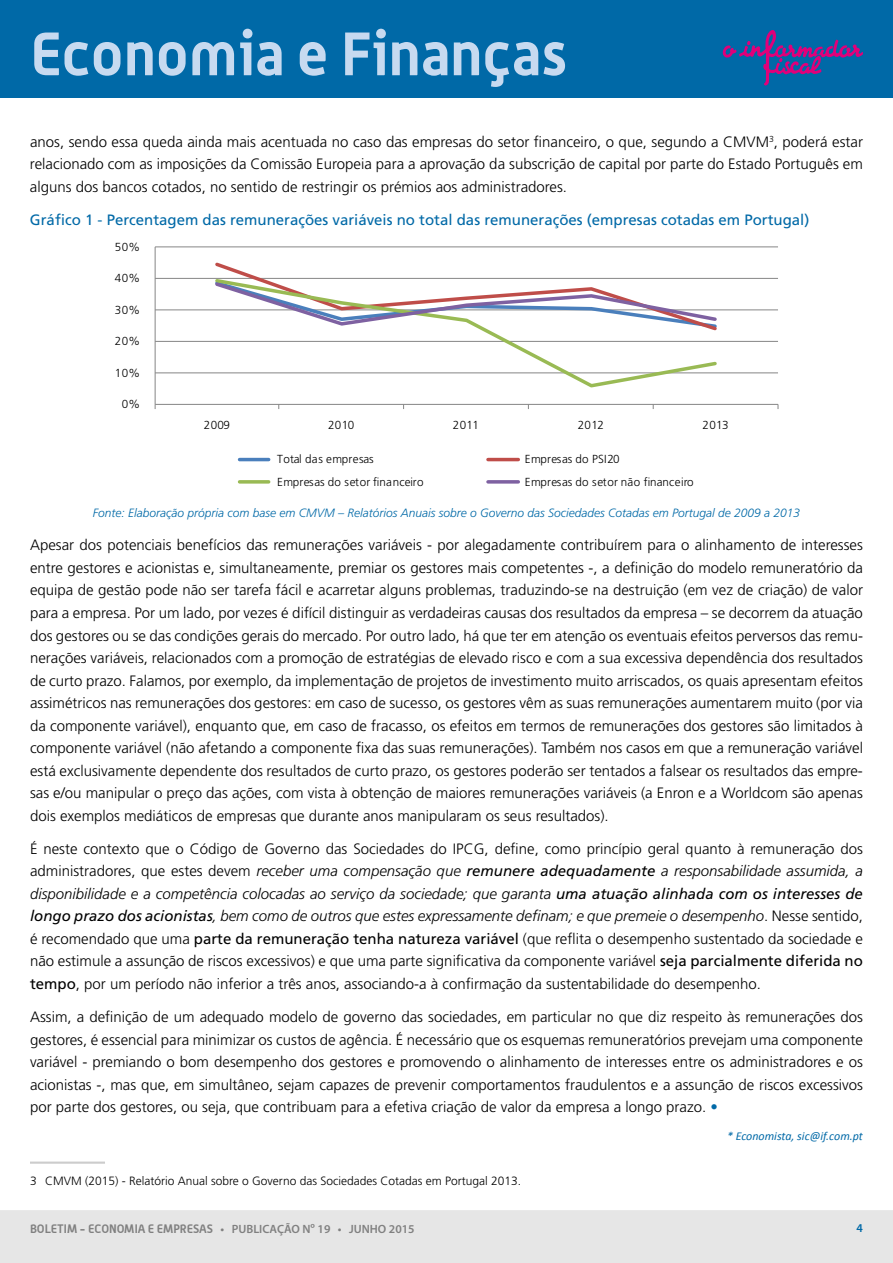
<style>
.page{position:relative;width:893px;height:1263px;background:#fff}
.page>*{position:absolute;margin:0;border:0;box-sizing:border-box;transform-origin:0 0}
.t1{font:700 60px "Alwyn";color:#c7daf0}
.t2{font:300 15px/22.5px "Frutiger";color:#000;text-align:justify}
.t3{font:15px "Frutiger";color:#0069a7}
.t4{font:italic 300 12px "Frutiger";color:#0069a7}
.t5{font:300 12px "Frutiger";color:#000}
.t6{font:700 12px "Alwyn";color:#808080}
.t7{font:italic 12px "Calibri";color:#0069a7}
.t8{font:600 12px "Myriad Pro";color:#0069a7}
.t9{font:300 11.7px "Frutiger";letter-spacing:.015em;color:#010101}
.s1{font-style:italic}
.s2{font-weight:400;font-style:italic}
.s3{font-weight:400}
.s4{color:#0069a7}
.s5{font-family:"Myriad Pro";font-weight:600}
</style>
<div class="page">
<div style="left:0;top:1210px;width:893px;height:53px;background:#e6e6e6"></div>
<div style="left:0;top:0;width:893px;height:98px;background:#0069a7"></div>
<svg style="left:722px;top:30px;width:141px;height:56px"></svg>
<hr style="left:155px;top:372px;width:623px;height:1px;background:#868686">
<hr style="left:155px;top:341px;width:623px;height:1px;background:#868686">
<hr style="left:155px;top:309px;width:623px;height:1px;background:#868686">
<hr style="left:155px;top:278px;width:623px;height:1px;background:#868686">
<hr style="left:155px;top:246px;width:623px;height:1px;background:#868686">
<hr style="left:155px;top:247px;width:1px;height:157px;background:#868686">
<hr style="left:155px;top:404px;width:623px;height:1px;background:#868686">
<svg style="left:213px;top:333px;width:506px;height:55px"></svg>
<svg style="left:212px;top:262px;width:507px;height:71px"></svg>
<hr style="left:240px;top:458px;width:29px;height:3px;background:#4a7fbc">
<hr style="left:488px;top:458px;width:30px;height:3px;background:#bf4d49">
<svg style="left:240px;top:480px;width:29px;height:4px"></svg>
<svg style="left:488px;top:480px;width:30px;height:4px"></svg>
<hr style="left:30px;top:1161px;width:75px;height:3px;background:#ccc">
<h1 class="t1" style="left:30px;top:16px;width:539px">Economia e Finanças</h1>
<p class="t2" style="left:30px;top:130px;width:834px">anos, sendo essa queda ainda mais acentuada no caso das empresas do setor financeiro, o que, segundo a CMVM<sup>3</sup>, poderá estar relacionado com as imposições da Comissão Europeia para a aprovação da subscrição de capital por parte do Estado Português em alguns dos bancos cotados, no sentido de restringir os prémios aos administradores.</p>
<p class="t3" style="left:30px;top:211px;width:781px">Gráfico 1 - Percentagem das remunerações variáveis no total das remunerações (empresas cotadas em Portugal)</p>
<p class="t9" style="left:115px;top:240px;width:27px">50%</p>
<p class="t9" style="left:115px;top:271px;width:27px">40%</p>
<p class="t9" style="left:115px;top:303px;width:27px">30%</p>
<p class="t9" style="left:115px;top:334px;width:27px">20%</p>
<p class="t9" style="left:115px;top:366px;width:27px">10%</p>
<p class="t9" style="left:122px;top:397px;width:20px">0%</p>
<p class="t9" style="left:204px;top:419px;width:28px">2009</p>
<p class="t9" style="left:328px;top:419px;width:28px">2010</p>
<p class="t9" style="left:453px;top:419px;width:28px">2011</p>
<p class="t9" style="left:578px;top:419px;width:28px">2012</p>
<p class="t9" style="left:702px;top:419px;width:28px">2013</p>
<p class="t9" style="left:277px;top:453px;width:98px">Total das empresas</p>
<p class="t9" style="left:525px;top:453px;width:97px">Empresas do PSI20</p>
<p class="t9" style="left:277px;top:475px;width:148px">Empresas do setor financeiro</p>
<p class="t9" style="left:525px;top:475px;width:170px">Empresas do setor não financeiro</p>
<p class="t4" style="left:93px;top:506px;width:709px">Fonte: Elaboração própria com base em CMVM – Relatórios Anuais sobre o Governo das Sociedades Cotadas em Portugal de 2009 a 2013</p>
<p class="t2" style="left:30px;top:534px;width:835px">Apesar dos potenciais benefícios das remunerações variáveis - por alegadamente contribuírem para o alinhamento de interesses entre gestores e acionistas e, simultaneamente, premiar os gestores mais competentes -, a definição do modelo remuneratório da equipa de gestão pode não ser tarefa fácil e acarretar alguns problemas, traduzindo-se na destruição (em vez de criação) de valor para a empresa. Por um lado, por vezes é difícil distinguir as verdadeiras causas dos resultados da empresa – se decorrem da atuação dos gestores ou se das condições gerais do mercado. Por outro lado, há que ter em atenção os eventuais efeitos perversos das remu&shy;nerações variáveis, relacionados com a promoção de estratégias de elevado risco e com a sua excessiva dependência dos resultados de curto prazo. Falamos, por exemplo, da implementação de projetos de investimento muito arriscados, os quais apresentam efeitos assimétricos nas remunerações dos gestores: em caso de sucesso, os gestores vêm as suas remunerações aumentarem muito (por via da componente variável), enquanto que, em caso de fracasso, os efeitos em termos de remunerações dos gestores são limitados à componente variável (não afetando a componente fixa das suas remunerações). Também nos casos em que a remuneração variável está exclusivamente dependente dos resultados de curto prazo, os gestores poderão ser tentados a falsear os resultados das empre&shy;sas e/ou manipular o preço das ações, com vista à obtenção de maiores remunerações variáveis (a Enron e a Worldcom são apenas dois exemplos mediáticos de empresas que durante anos manipularam os seus resultados).</p>
<p class="t2" style="left:30px;top:837px;width:834px">É neste contexto que o Código de Governo das Sociedades do IPCG, define, como princípio geral quanto à remuneração dos administradores, que estes devem <span class="s1">receber uma compensação que</span> <span class="s2">remunere adequadamente</span> <span class="s1">a responsabilidade assumida, a disponibilidade e a competência colocadas ao serviço da sociedade; que garanta</span> <span class="s2">uma atuação alinhada com os interesses de longo prazo dos acionistas</span><span class="s1">, bem como de outros que estes expressamente definam; e que premeie o desempenho</span>. Nesse sentido, é recomendado que uma <span class="s3">parte da remuneração tenha natureza variável</span> (que reflita o desempenho sustentado da sociedade e não estimule a assunção de riscos excessivos) e que uma parte significativa da componente variável <span class="s3">seja parcialmente diferida no tempo</span>, por um período não inferior a três anos, associando-a à confirmação da sustentabilidade do desempenho.</p>
<p class="t2" style="left:30px;top:1005px;width:834px">Assim, a definição de um adequado modelo de governo das sociedades, em particular no que diz respeito às remunerações dos gestores, é essencial para minimizar os custos de agência. É necessário que os esquemas remuneratórios prevejam uma componente variável - premiando o bom desempenho dos gestores e promovendo o alinhamento de interesses entre os administradores e os acionistas -, mas que, em simultâneo, sejam capazes de prevenir comportamentos fraudulentos e a assunção de riscos excessivos por parte dos gestores, ou seja, que contribuam para a efetiva criação de valor da empresa a longo prazo. <span class="s4">•</span></p>
<p class="t7" style="left:727px;top:1128px;width:137px">* Economista, sic@if.com.pt</p>
<p class="t5" style="left:30px;top:1174px;width:493px">3 CMVM (2015) - Relatório Anual sobre o Governo das Sociedades Cotadas em Portugal 2013.</p>
<p class="t6" style="left:30px;top:1221px;width:386px">BOLETIM - ECONOMIA E EMPRESAS <span class="s5">• PUBLICAÇÃO Nº 19 • JUNHO 2015</span></p>
<p class="t8" style="left:856px;top:1220px;width:8px">4</p>
</div>
